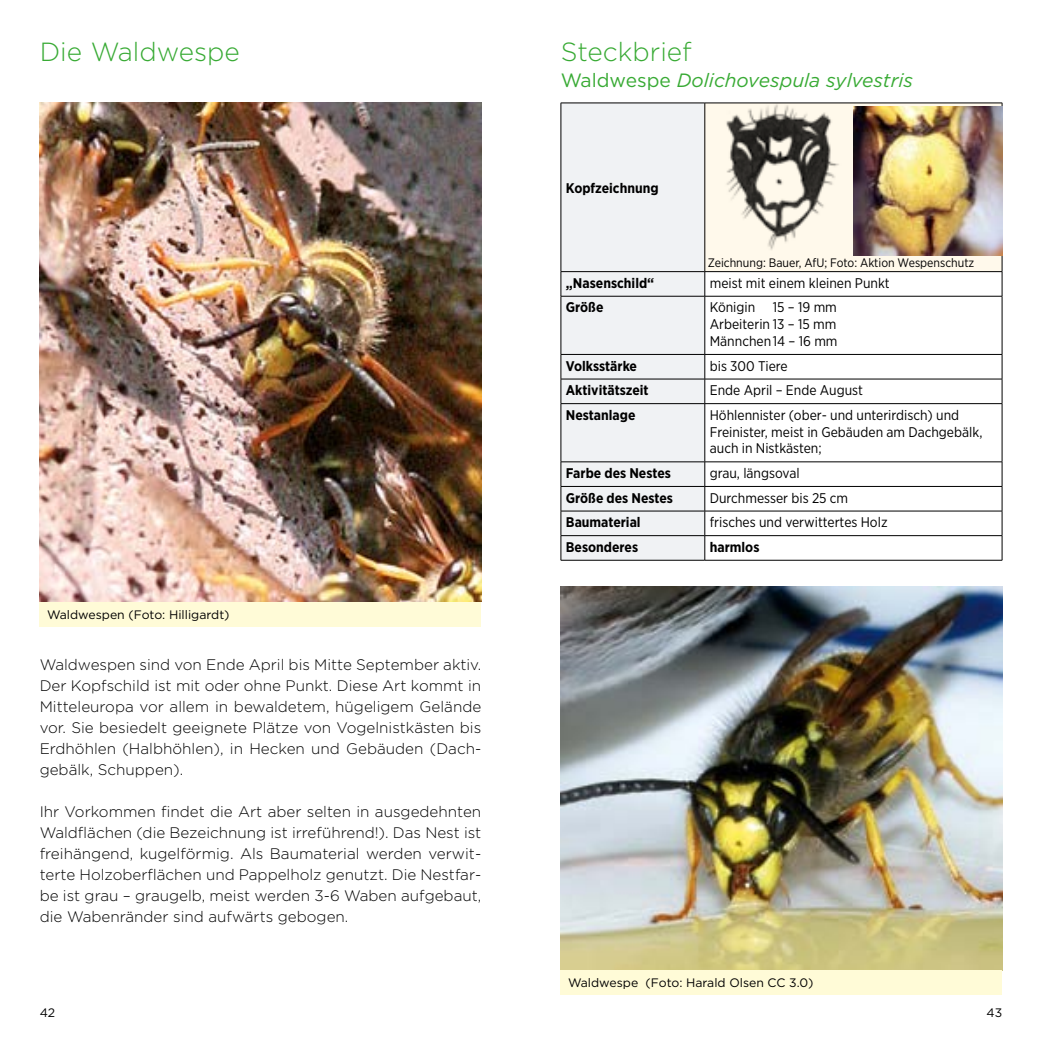
<style>
.page{position:relative;width:1042px;height:1042px;background:#fff}
.page>*{position:absolute;margin:0;border:0;box-sizing:border-box;transform-origin:0 0}
.steckbrief_inhaltsan{font:300 26.25px "Gotham";color:#38aa34}
.Steckbrief_unterzeil{font:italic 19.25px "Gotham";color:#38aa34}
.fließtext_Goth{font:300 15.22px/21px "Gotham";color:#000;text-align:justify}
.tabelle{font:14px/16.8px "Gotham Narrow";color:#000}
.tabelle_bold{font:700 14px "Gotham Narrow";color:#000}
.tabelle-2{font:700 14px "Gotham Narrow";color:#000}
.bildunterschrift_Got{font:12.25px "Gotham";color:#000}
.bildunterschrift_Got-2{font:12.25px "Gotham Narrow";color:#000}
.s1{font-style:normal}
</style>
<div class="page">
<img style="left:561px;top:586px;width:441px;height:384px">
<div style="left:40px;top:602px;width:441px;height:24px;background:#fffbd7"></div>
<img style="left:40px;top:103px;width:441px;height:499px">
<div style="left:561px;top:104px;width:143px;height:456px;background:#f0f2f4"></div>
<div style="left:705px;top:103px;width:297px;height:169px;background:#fff9eb"></div>
<hr style="left:705px;top:271px;width:297px;height:1px;background:#000">
<svg style="left:704px;top:272px;width:1px;height:24px"></svg>
<hr style="left:705px;top:296px;width:297px;height:1px;background:#000">
<hr style="left:704px;top:296px;width:1px;height:58px;background:#000">
<hr style="left:705px;top:354px;width:297px;height:1px;background:#000">
<hr style="left:705px;top:379px;width:297px;height:1px;background:#000">
<svg style="left:704px;top:355px;width:1px;height:48px"></svg>
<hr style="left:705px;top:403px;width:297px;height:1px;background:#000">
<hr style="left:704px;top:404px;width:1px;height:58px;background:#000">
<hr style="left:705px;top:461px;width:297px;height:1px;background:#000">
<hr style="left:705px;top:486px;width:297px;height:1px;background:#000">
<hr style="left:705px;top:511px;width:297px;height:1px;background:#000">
<hr style="left:705px;top:535px;width:297px;height:1px;background:#000">
<svg style="left:704px;top:462px;width:1px;height:98px"></svg>
<svg style="left:1002px;top:272px;width:1px;height:24px"></svg>
<hr style="left:1002px;top:296px;width:1px;height:58px;background:#000">
<svg style="left:1002px;top:355px;width:1px;height:48px"></svg>
<hr style="left:1002px;top:404px;width:1px;height:58px;background:#000">
<svg style="left:1002px;top:462px;width:1px;height:98px"></svg>
<hr style="left:705px;top:560px;width:297px;height:1px;background:#000">
<hr style="left:705px;top:103px;width:297px;height:1px;background:#000">
<hr style="left:1002px;top:103px;width:1px;height:168px;background:#000">
<svg style="left:560px;top:272px;width:1px;height:24px"></svg>
<hr style="left:561px;top:296px;width:144px;height:1px;background:#000">
<hr style="left:560px;top:296px;width:1px;height:58px;background:#000">
<hr style="left:561px;top:354px;width:144px;height:1px;background:#000">
<hr style="left:561px;top:379px;width:144px;height:1px;background:#000">
<svg style="left:560px;top:355px;width:1px;height:48px"></svg>
<hr style="left:561px;top:403px;width:144px;height:1px;background:#000">
<hr style="left:560px;top:404px;width:1px;height:58px;background:#000">
<hr style="left:561px;top:461px;width:144px;height:1px;background:#000">
<hr style="left:561px;top:486px;width:144px;height:1px;background:#000">
<hr style="left:561px;top:511px;width:144px;height:1px;background:#000">
<hr style="left:561px;top:535px;width:144px;height:1px;background:#000">
<svg style="left:560px;top:462px;width:1px;height:98px"></svg>
<hr style="left:561px;top:560px;width:144px;height:1px;background:#000">
<hr style="left:561px;top:103px;width:144px;height:1px;background:#000">
<hr style="left:560px;top:103px;width:1px;height:168px;background:#000">
<hr style="left:704px;top:103px;width:1px;height:168px;background:#000">
<hr style="left:561px;top:271px;width:144px;height:1px;background:#000">
<img style="left:853px;top:107px;width:149px;height:149px">
<div style="left:561px;top:970px;width:441px;height:25px;background:#fffbd7"></div>
<img style="left:720px;top:103px;width:130px;height:147px">
<p class="steckbrief_inhaltsan" style="left:40px;top:35px;width:202px">Die Waldwespe</p>
<p class="bildunterschrift_Got" style="left:47px;top:607px;width:184px">Waldwespen (Foto: Hilligardt)</p>
<p class="fließtext_Goth" style="left:40px;top:653px;width:443px">Waldwespen sind von Ende April bis Mitte September aktiv.<br>Der Kopfschild ist mit oder ohne Punkt. Diese Art kommt in Mitteleuropa vor allem in bewaldetem, hügeligem Gelände vor. Sie besiedelt geeignete Plätze von Vogelnistkästen bis Erdhöhlen (Halbhöhlen), in Hecken und Gebäuden (Dach&shy;gebälk, Schuppen).</p>
<p class="fließtext_Goth" style="left:40px;top:800px;width:443px">Ihr Vorkommen findet die Art aber selten in ausgedehnten Waldflächen (die Bezeichnung ist irreführend!). Das Nest ist freihängend, kugelförmig. Als Baumaterial werden verwit&shy;terte Holzoberflächen und Pappelholz genutzt. Die Nestfar&shy;be ist grau – graugelb, meist werden 3-6 Waben aufgebaut, die Wabenränder sind aufwärts gebogen.</p>
<p class="steckbrief_inhaltsan" style="left:561px;top:35px;width:132px">Steckbrief</p>
<p class="Steckbrief_unterzeil" style="left:561px;top:69px;width:354px"><span class="s1">Waldwespe</span> Dolichovespula sylvestris</p>
<p class="tabelle_bold" style="left:566px;top:179px;width:94px">Kopfzeichnung</p>
<p class="bildunterschrift_Got-2" style="left:708px;top:255px;width:268px">Zeichnung: Bauer, AfU; Foto: Aktion Wespenschutz</p>
<p class="tabelle_bold" style="left:566px;top:274px;width:90px">„Nasenschild“</p>
<p class="tabelle" style="left:710px;top:274px;width:181px">meist mit einem kleinen Punkt</p>
<p class="tabelle_bold" style="left:566px;top:298px;width:39px">Größe</p>
<p class="tabelle" style="left:710px;top:299px;width:129px">Königin 15 – 19 mm</p>
<p class="tabelle" style="left:710px;top:316px;width:128px">Arbeiterin 13 – 15 mm</p>
<p class="tabelle" style="left:710px;top:332px;width:129px">Männchen14 – 16 mm</p>
<p class="tabelle_bold" style="left:566px;top:357px;width:73px">Volksstärke</p>
<p class="tabelle" style="left:710px;top:357px;width:79px">bis 300 Tiere</p>
<p class="tabelle_bold" style="left:566px;top:381px;width:84px">Aktivitätszeit</p>
<p class="tabelle" style="left:710px;top:382px;width:155px">Ende April – Ende August</p>
<p class="tabelle_bold" style="left:566px;top:406px;width:71px">Nestanlage</p>
<p class="tabelle" style="left:710px;top:406px;width:251px">Höhlennister (ober- und unterirdisch) und</p>
<p class="tabelle" style="left:710px;top:423px;width:274px">Freinister, meist in Gebäuden am Dachgebälk, auch in Nistkästen;</p>
<p class="tabelle_bold" style="left:566px;top:464px;width:107px">Farbe des Nestes</p>
<p class="tabelle" style="left:710px;top:464px;width:91px">grau, längsoval</p>
<p class="tabelle_bold" style="left:566px;top:489px;width:109px">Größe des Nestes</p>
<p class="tabelle" style="left:710px;top:489px;width:140px">Durchmesser bis 25 cm</p>
<p class="tabelle_bold" style="left:566px;top:513px;width:76px">Baumaterial</p>
<p class="tabelle" style="left:710px;top:513px;width:179px">frisches und verwittertes Holz</p>
<p class="tabelle_bold" style="left:566px;top:538px;width:74px">Besonderes</p>
<p class="tabelle-2" style="left:710px;top:538px;width:51px">harmlos</p>
<p class="bildunterschrift_Got" style="left:568px;top:975px;width:247px">Waldwespe (Foto: Harald Olsen CC 3.0)</p>
<p class="bildunterschrift_Got" style="left:40px;top:1005px;width:17px">42</p>
<p class="bildunterschrift_Got" style="left:986px;top:1005px;width:17px">43</p>
</div>
